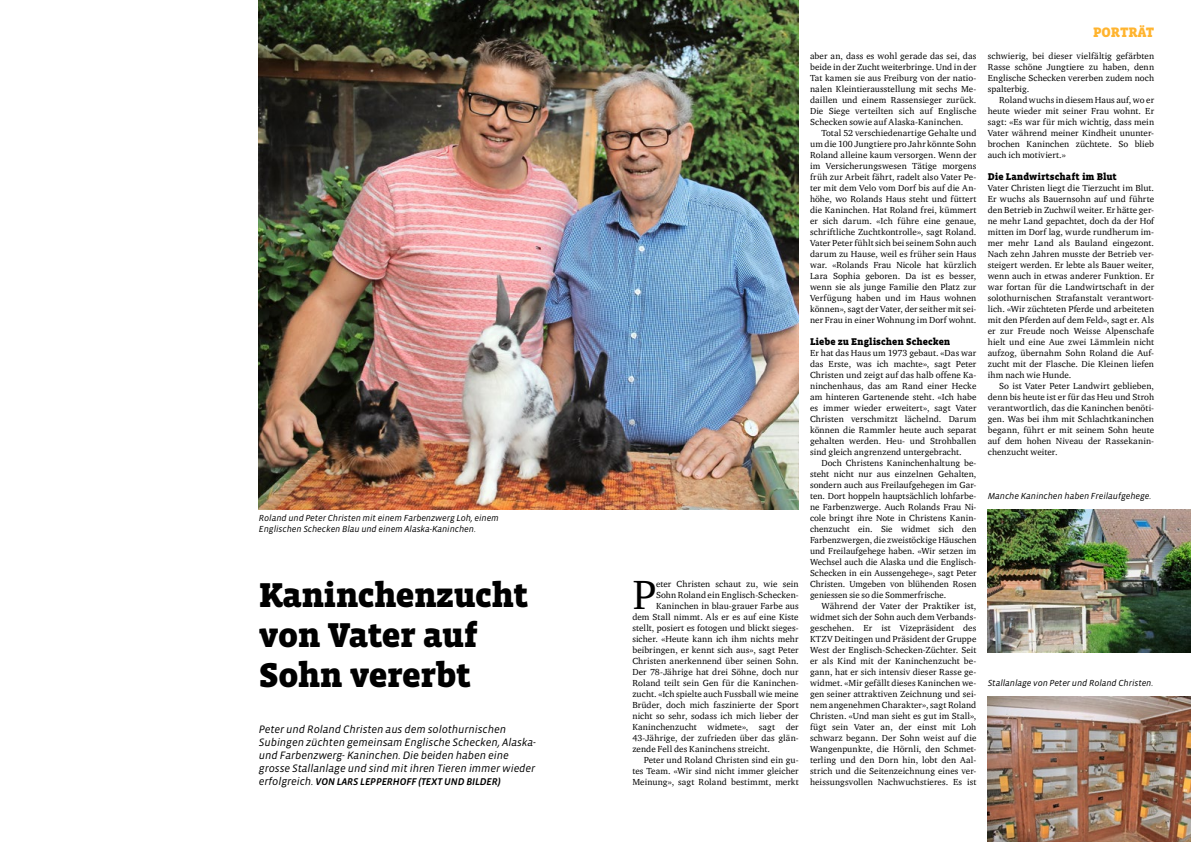
<style>
.page{position:relative;width:1191px;height:842px;background:#fff}
.page>*{position:absolute;margin:0;border:0;box-sizing:border-box;transform-origin:0 0}
.t1{font:41.8px "Charter ITC";color:#000}
.t2{font:900 35.3px/40px "Vista Slab OT";letter-spacing:-.02em;color:#000}
.t3{font:900 14px "Vista Slab OT";color:#ffb42f}
.t4{font:italic 11px/13px "Vista Sans OT";letter-spacing:-.01em;color:#000}
.t5{font:900 10px "Vista Slab OT";letter-spacing:.005em;color:#000}
.t6{font:italic 500 10px "Vista Sans OT";letter-spacing:-.01em;color:#000}
.t7{font:9px/11px "Charter ITC";letter-spacing:.01em;color:#000;text-align:justify}
.t8{font:italic 9px/11px "Vista Sans OT";letter-spacing:-.01em;color:#000}
.s1{font-weight:400;font-size:11px}
</style>
<div class="page">
<img style="left:259px;top:0;width:539px;height:510px">
<img style="left:987px;top:510px;width:204px;height:143px">
<img style="left:987px;top:697px;width:204px;height:145px">
<p class="t8" style="left:259px;top:512px;width:241px">Roland und Peter Christen mit einem Farbenzwerg Loh, einem<br>Englischen Schecken Blau und einem Alaska-Kaninchen.</p>
<h2 class="t2" style="left:259px;top:575px;width:271px">Kaninchenzucht von Vater auf<br>Sohn vererbt</h2>
<p class="t4" style="left:259px;top:722px;width:278px">Peter und Roland Christen aus dem solothurnischen Subingen züchten gemeinsam Englische Schecken, Alaska&shy;und Farbenzwerg- Kaninchen. Die beiden haben eine grosse Stallanlage und sind mit ihren Tieren immer wieder</p>
<p class="t6" style="left:259px;top:776px;width:243px"><span class="s1">erfolgreich.</span> VON LARS LEPPERHOFF (TEXT UND BILDER)</p>
<h1 class="t1" style="left:632px;top:568px;width:25px">P</h1>
<p class="t7" style="left:656px;top:578px;width:144px">eter Christen schaut zu, wie sein</p>
<p class="t7" style="left:656px;top:589px;width:144px">Sohn Roland ein Englisch-Schecken-</p>
<p class="t7" style="left:656px;top:600px;width:144px">Kaninchen in blau-grauer Farbe aus</p>
<p class="t7" style="left:632px;top:611px;width:168px">dem Stall nimmt. Als er es auf eine Kiste</p>
<p class="t7" style="left:632px;top:622px;width:168px">stellt, posiert es fotogen und blickt sieges-</p>
<p class="t7" style="left:632px;top:633px;width:168px">sicher. «Heute kann ich ihm nichts mehr</p>
<p class="t7" style="left:632px;top:644px;width:168px">beibringen, er kennt sich aus», sagt Peter</p>
<p class="t7" style="left:632px;top:655px;width:168px">Christen anerkennend über seinen Sohn.</p>
<p class="t7" style="left:632px;top:666px;width:168px">Der 78-Jährige hat drei Söhne, doch nur</p>
<p class="t7" style="left:632px;top:677px;width:168px">Roland teilt sein Gen für die Kaninchen-</p>
<p class="t7" style="left:632px;top:688px;width:168px">zucht. «Ich spielte auch Fussball wie meine</p>
<p class="t7" style="left:632px;top:699px;width:168px">Brüder, doch mich faszinierte der Sport</p>
<p class="t7" style="left:632px;top:710px;width:168px">nicht so sehr, sodass ich mich lieber der</p>
<p class="t7" style="left:632px;top:721px;width:168px">Kaninchenzucht widmete», sagt der</p>
<p class="t7" style="left:632px;top:732px;width:168px">43-Jährige, der zufrieden über das glän-</p>
<p class="t7" style="left:632px;top:743px;width:139px">zende Fell des Kaninchens streicht.</p>
<p class="t7" style="left:643px;top:754px;width:156px">Peter und Roland Christen sind ein gu-</p>
<p class="t7" style="left:632px;top:765px;width:168px">tes Team. «Wir sind nicht immer gleicher</p>
<p class="t7" style="left:632px;top:776px;width:168px">Meinung», sagt Roland bestimmt, merkt</p>
<p class="t7" style="left:810px;top:50px;width:168px">aber an, dass es wohl gerade das sei, das beide in der Zucht weiterbringe. Und in der Tat kamen sie aus Freiburg von der natio&shy;nalen Kleintierausstellung mit sechs Me&shy;daillen und einem Rassensieger zurück.<br>Die Siege verteilten sich auf Englische Schecken sowie auf Alaska-Kaninchen.</p>
<p class="t7" style="left:810px;top:127px;width:168px;text-indent:11px">Total 52 verschiedenartige Gehalte und um die 100 Jungtiere pro Jahr könnte Sohn Roland alleine kaum versorgen. Wenn der im Versicherungswesen Tätige morgens früh zur Arbeit fährt, radelt also Vater Pe&shy;ter mit dem Velo vom Dorf bis auf die An&shy;höhe, wo Rolands Haus steht und füttert die Kaninchen. Hat Roland frei, kümmert er sich darum. «Ich führe eine genaue, schriftliche Zuchtkontrolle», sagt Roland.<br>Vater Peter fühlt sich bei seinem Sohn auch darum zu Hause, weil es früher sein Haus war. «Rolands Frau Nicole hat kürzlich Lara Sophia geboren. Da ist es besser, wenn sie als junge Familie den Platz zur Verfügung haben und im Haus wohnen können», sagt der Vater, der seither mit sei&shy;ner Frau in einer Wohnung im Dorf wohnt.</p>
<p class="t5" style="left:810px;top:336px;width:142px">Liebe zu Englischen Schecken</p>
<p class="t7" style="left:810px;top:347px;width:168px">Er hat das Haus um 1973 gebaut. «Das war das Erste, was ich machte», sagt Peter Christen und zeigt auf das halb offene Ka&shy;ninchenhaus, das am Rand einer Hecke am hinteren Gartenende steht. «Ich habe es immer wieder erweitert», sagt Vater Christen verschmitzt lächelnd. Darum können die Rammler heute auch separat gehalten werden. Heu- und Strohballen sind gleich angrenzend untergebracht.</p>
<p class="t7" style="left:810px;top:457px;width:168px;text-indent:11px">Doch Christens Kaninchenhaltung be&shy;steht nicht nur aus einzelnen Gehalten, sondern auch aus Freilaufgehegen im Gar&shy;ten. Dort hoppeln hauptsächlich lohfarbe&shy;ne Farbenzwerge. Auch Rolands Frau Ni&shy;cole bringt ihre Note in Christens Kanin&shy;chenzucht ein. Sie widmet sich den Farbenzwergen, die zweistöckige Häuschen und Freilaufgehege haben. «Wir setzen im Wechsel auch die Alaska und die Englisch-Schecken in ein Aussengehege», sagt Peter Christen. Umgeben von blühenden Rosen geniessen sie so die Sommerfrische.</p>
<p class="t7" style="left:810px;top:600px;width:168px;text-indent:11px">Während der Vater der Praktiker ist, widmet sich der Sohn auch dem Verbands&shy;geschehen. Er ist Vizepräsident des KTZV Deitingen und Präsident der Gruppe West der Englisch-Schecken-Züchter. Seit er als Kind mit der Kaninchenzucht be&shy;gann, hat er sich intensiv dieser Rasse ge&shy;widmet. «Mir gefällt dieses Kaninchen we&shy;gen seiner attraktiven Zeichnung und sei&shy;nem angenehmen Charakter», sagt Roland Christen. «Und man sieht es gut im Stall», fügt sein Vater an, der einst mit Loh schwarz begann. Der Sohn weist auf die Wangenpunkte, die Hörnli, den Schmet&shy;terling und den Dorn hin, lobt den Aal&shy;strich und die Seitenzeichnung eines ver&shy;heissungsvollen Nachwuchstieres. Es ist</p>
<h3 class="t3" style="left:1093px;top:25px;width:63px">PORTRÄT</h3>
<p class="t7" style="left:987px;top:50px;width:168px">schwierig, bei dieser vielfältig gefärbten Rasse schöne Jungtiere zu haben, denn Englische Schecken vererben zudem noch spalterbig.</p>
<p class="t7" style="left:987px;top:94px;width:168px;text-indent:11px">Roland wuchs in diesem Haus auf, wo er heute wieder mit seiner Frau wohnt. Er sagt: «Es war für mich wichtig, dass mein Vater während meiner Kindheit ununter&shy;brochen Kaninchen züchtete. So blieb auch ich motiviert.»</p>
<p class="t5" style="left:987px;top:171px;width:131px">Die Landwirtschaft im Blut</p>
<p class="t7" style="left:987px;top:182px;width:168px">Vater Christen liegt die Tierzucht im Blut.<br>Er wuchs als Bauernsohn auf und führte den Betrieb in Zuchwil weiter. Er hätte ger&shy;ne mehr Land gepachtet, doch da der Hof mitten im Dorf lag, wurde rundherum im&shy;mer mehr Land als Bauland eingezont.<br>Nach zehn Jahren musste der Betrieb ver&shy;steigert werden. Er lebte als Bauer weiter, wenn auch in etwas anderer Funktion. Er war fortan für die Landwirtschaft in der solothurnischen Strafanstalt verantwort&shy;lich. «Wir züchteten Pferde und arbeiteten mit den Pferden auf dem Feld», sagt er. Als er zur Freude noch Weisse Alpenschafe hielt und eine Aue zwei Lämmlein nicht aufzog, übernahm Sohn Roland die Auf&shy;zucht mit der Flasche. Die Kleinen liefen ihm nach wie Hunde.</p>
<p class="t7" style="left:987px;top:380px;width:168px;text-indent:11px">So ist Vater Peter Landwirt geblieben, denn bis heute ist er für das Heu und Stroh verantwortlich, das die Kaninchen benöti&shy;gen. Was bei ihm mit Schlachtkaninchen begann, führt er mit seinem Sohn heute auf dem hohen Niveau der Rassekanin&shy;chenzucht weiter.</p>
<p class="t8" style="left:987px;top:490px;width:165px">Manche Kaninchen haben Freilaufgehege.</p>
<p class="t8" style="left:987px;top:677px;width:167px">Stallanlage von Peter und Roland Christen.</p>
</div>
